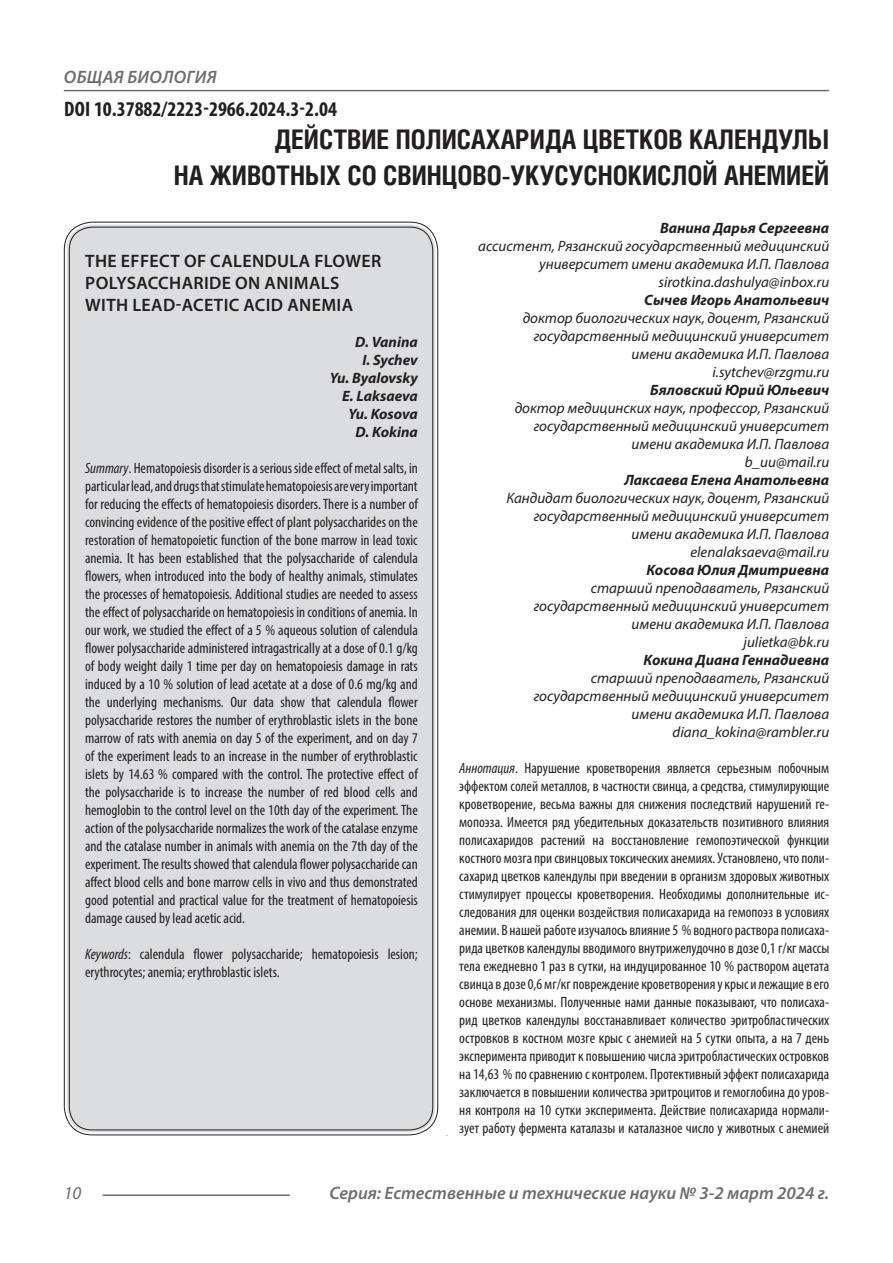
<style>
.page{position:relative;width:893px;height:1263px;background:#fff}
.page>*{position:absolute;margin:0;border:0;box-sizing:border-box;transform-origin:0 0}
.Статья_название{font:700 27px/36px "Helios Cond C";color:#231f20;text-align:right}
.ДОИ{font:700 condensed 21px "Myriad Pro";color:#231f20}
.Статья_название_англ{font:600 18px/21.6px "Myriad Pro";letter-spacing:.02em;color:#231f20}
.t1{font:italic 600 18px "Myriad Pro";color:#6c6d70}
.t2{font:italic 600 18px "Myriad Pro";letter-spacing:.02em;color:#6c6d70}
.t3{font:italic 18px "Myriad Pro";color:#6c6d70}
.Статья_аннотация_анг{font:condensed 15px/18px "Myriad Pro";color:#231f20;text-align:justify}
.Статья_аннотация_тек{font:condensed 15px/18px "Myriad Pro";color:#231f20;text-align:justify}
.Статья_автор_инфо{font:italic 15px/18px "Myriad Pro";color:#231f20;text-align:right}
.Статья_автор_инфо-2{font:italic 700 15px "Myriad Pro";color:#231f20}
.Статья_автор_англ{font:italic 700 15px "Myriad Pro";color:#231f20}
.s1{font-style:italic}
</style>
<div class="page">
<hr style="left:103px;top:1194px;width:187px;height:2px;background:#6c6d70">
<hr style="left:64px;top:90px;width:765px;height:1px;background:#6c6d70">
<div style="left:67px;top:225px;width:368px;height:907px;background:#dcdddf;border-radius:26px"></div>
<p class="t2" style="left:64px;top:66px;width:154px">ОБЩАЯ БИОЛОГИЯ</p>
<p class="Статья_название" style="left:174px;top:121px;width:657px">ДЕЙСТВИЕ ПОЛИСАХАРИДА ЦВЕТКОВ КАЛЕНДУЛЫ<br>НА ЖИВОТНЫХ СО СВИНЦОВО-УКУСУСНОКИСЛОЙ АНЕМИЕЙ</p>
<p class="Статья_автор_инфо-2" style="left:660px;top:218px;width:171px">Ванина Дарья Сергеевна</p>
<p class="Статья_автор_инфо" style="left:478px;top:237px;width:352px">ассистент, Рязанский государственный медицинский университет имени академика И.П. Павлова</p>
<p class="Статья_автор_инфо" style="left:659px;top:273px;width:172px">sirotkina.dashulya@inbox.ru</p>
<p class="Статья_автор_инфо-2" style="left:644px;top:290px;width:186px">Сычев Игорь Анатольевич</p>
<p class="Статья_автор_инфо" style="left:523px;top:309px;width:308px">доктор биологических наук, доцент, Рязанский государственный медицинский университет имени академика И.П. Павлова</p>
<p class="Статья_автор_инфо" style="left:712px;top:363px;width:118px">i.sytchev@rzgmu.ru</p>
<p class="Статья_автор_инфо-2" style="left:650px;top:380px;width:180px">Бяловский Юрий Юльевич</p>
<p class="Статья_автор_инфо" style="left:515px;top:399px;width:316px">доктор медицинских наук, профессор, Рязанский государственный медицинский университет имени академика И.П. Павлова</p>
<p class="Статья_автор_инфо" style="left:745px;top:453px;width:86px">b_uu@mail.ru</p>
<p class="Статья_автор_инфо-2" style="left:624px;top:470px;width:206px">Лаксаева Елена Анатольевна</p>
<p class="Статья_автор_инфо" style="left:506px;top:489px;width:324px">Кандидат биологических наук, доцент, Рязанский государственный медицинский университет имени академика И.П. Павлова</p>
<p class="Статья_автор_инфо" style="left:690px;top:543px;width:140px">elenalaksaeva@mail.ru</p>
<p class="Статья_автор_инфо-2" style="left:646px;top:560px;width:184px">Косова Юлия Дмитриевна</p>
<p class="Статья_автор_инфо" style="left:534px;top:579px;width:297px">старший преподаватель, Рязанский государственный медицинский университет имени академика И.П. Павлова</p>
<p class="Статья_автор_инфо" style="left:744px;top:633px;width:87px">julietka@bk.ru</p>
<p class="Статья_автор_инфо-2" style="left:644px;top:650px;width:187px">Кокина Диана Геннадиевна</p>
<p class="Статья_автор_инфо" style="left:534px;top:669px;width:297px">старший преподаватель, Рязанский государственный медицинский университет имени академика И.П. Павлова</p>
<p class="Статья_автор_инфо" style="left:673px;top:723px;width:158px">diana_kokina@rambler.ru</p>
<p class="Статья_аннотация_тек" style="left:459px;top:759px;width:371px"><span class="s1">Аннотация</span>. Нарушение кроветворения является серьезным побочным эффектом солей металлов, в частности свинца, а средства, стимулирующие кроветворение, весьма важны для снижения последствий нарушений ге&shy;мопоэза. Имеется ряд убедительных доказательств позитивного влияния полисахаридов растений на восстановление гемопоэтической функции костного мозга при свинцовых токсических анемиях. Установлено, что поли&shy;сахарид цветков календулы при введении в организм здоровых животных стимулирует процессы кроветворения. Необходимы дополнительные ис&shy;следования для оценки воздействия полисахарида на гемопоэз в условиях анемии. В нашей работе изучалось влияние 5 % водного раствора полисаха&shy;рида цветков календулы вводимого внутрижелудочно в дозе 0,1 г/кг массы тела ежедневно 1 раз в сутки, на индуцированное 10 % раствором ацетата свинца в дозе 0,6 мг/кг повреждение кроветворения у крыс и лежащие в его основе механизмы. Полученные нами данные показывают, что полисаха&shy;рид цветков календулы восстанавливает количество эритробластических островков в костном мозге крыс с анемией на 5 сутки опыта, а на 7 день эксперимента приводит к повышению числа эритробластических островков на 14,63 % по сравнению с контролем. Протективный эффект полисахарида заключается в повышении количества эритроцитов и гемоглобина до уров&shy;ня контроля на 10 сутки эксперимента. Действие полисахарида нормали&shy;зует работу фермента каталазы и каталазное число у животных с анемией</p>
<p class="ДОИ" style="left:64px;top:95px;width:274px">DOI 10.37882/2223-2966.2024.3-2.04</p>
<p class="Статья_название_англ" style="left:85px;top:250px;width:298px">THE EFFECT OF CALENDULA FLOWER<br>POLYSACCHARIDE ON ANIMALS<br>WITH LEAD-ACETIC ACID ANEMIA</p>
<p class="Статья_автор_англ" style="left:355px;top:332px;width:64px">D. Vanina</p>
<p class="Статья_автор_англ" style="left:362px;top:350px;width:57px">I. Sychev</p>
<p class="Статья_автор_англ" style="left:330px;top:368px;width:89px">Yu. Byalovsky</p>
<p class="Статья_автор_англ" style="left:342px;top:386px;width:77px">E. Laksaeva</p>
<p class="Статья_автор_англ" style="left:348px;top:404px;width:71px">Yu. Kosova</p>
<p class="Статья_автор_англ" style="left:356px;top:422px;width:64px">D. Kokina</p>
<p class="Статья_аннотация_анг" style="left:85px;top:458px;width:334px"><span class="s1">Summary</span>. Hematopoiesis disorder is a serious side effect of metal salts, in particular lead, and drugs that stimulate hematopoiesis are very important for reducing the effects of hematopoiesis disorders. There is a number of convincing evidence of the positive effect of plant polysaccharides on the restoration of hematopoietic function of the bone marrow in lead toxic anemia. It has been established that the polysaccharide of calendula flowers, when introduced into the body of healthy animals, stimulates the processes of hematopoiesis. Additional studies are needed to assess the effect of polysaccharide on hematopoiesis in conditions of anemia. In our work, we studied the effect of a 5 % aqueous solution of calendula flower polysaccharide administered intragastrically at a dose of 0.1 g/kg of body weight daily 1 time per day on hematopoiesis damage in rats induced by a 10 % solution of lead acetate at a dose of 0.6 mg/kg and the underlying mechanisms. Our data show that calendula flower polysaccharide restores the number of erythroblastic islets in the bone marrow of rats with anemia on day 5 of the experiment, and on day 7 of the experiment leads to an increase in the number of erythroblastic islets by 14.63 % compared with the control. The protective effect of the polysaccharide is to increase the number of red blood cells and hemoglobin to the control level on the 10th day of the experiment. The action of the polysaccharide normalizes the work of the catalase enzyme and the catalase number in animals with anemia on the 7th day of the experiment. The results showed that calendula flower polysaccharide can affect blood cells and bone marrow cells in vivo and thus demonstrated good potential and practical value for the treatment of hematopoiesis damage caused by lead acetic acid.</p>
<p class="Статья_аннотация_анг" style="left:85px;top:944px;width:334px"><span class="s1">Keywords</span>: calendula flower polysaccharide; hematopoiesis lesion; erythrocytes; anemia; erythroblastic islets.</p>
<p class="t3" style="left:64px;top:1182px;width:19px">10</p>
<p class="t1" style="left:329px;top:1182px;width:501px">Серия: Естественные и технические науки № 3-2 март 2024 г.</p>
</div>
